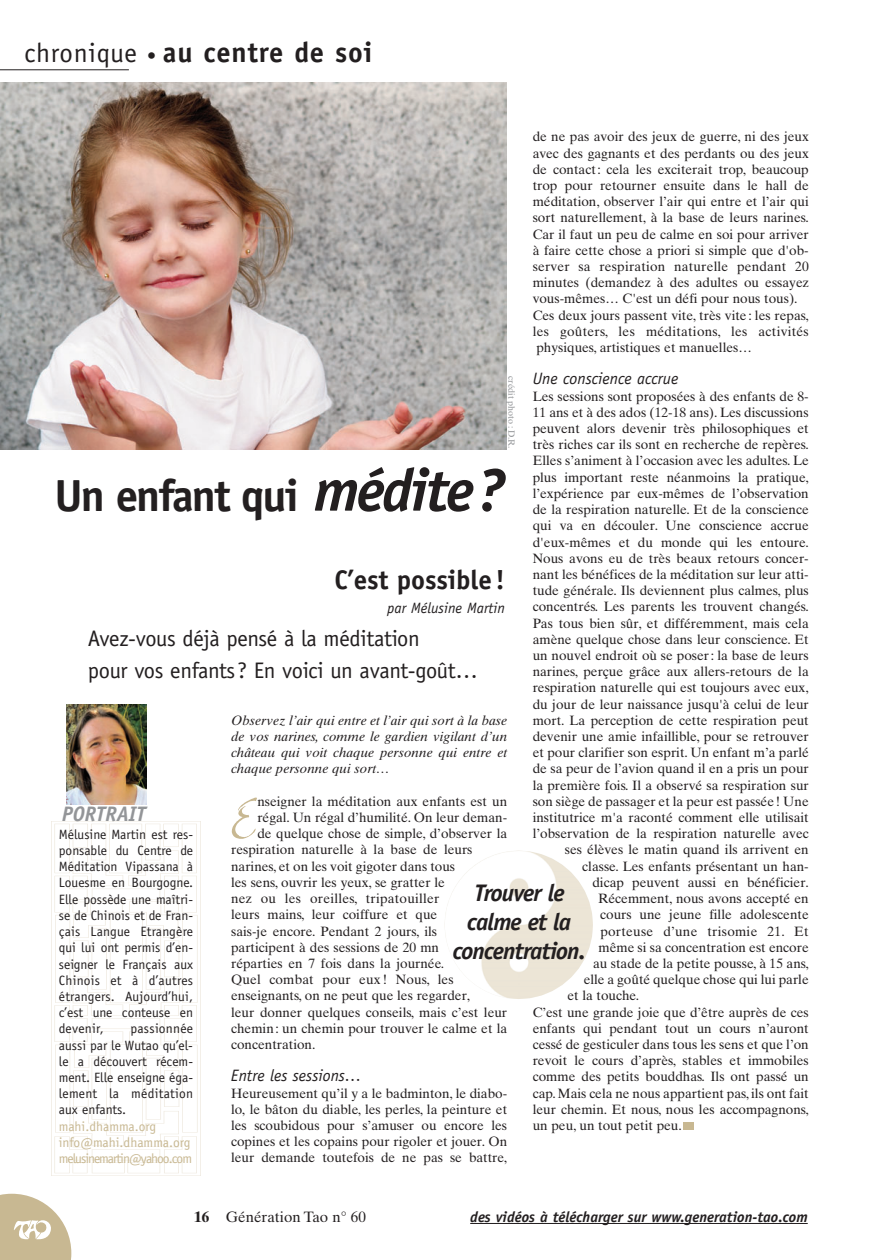
<style>
.page{position:relative;width:893px;height:1260px;background:#fff}
.page>*{position:absolute;margin:0;border:0;box-sizing:border-box;transform-origin:0 0}
.t1{font:61.95px "Bergell Plain";color:#c8b892}
.t2{font:700 45px "Officina Sans";letter-spacing:-.045em;color:#231f20}
.t3{font:700 28.5px "Officina Sans";letter-spacing:.03em;color:#231f20}
.t4{font:700 27px "Officina Sans";letter-spacing:-.005em;color:#231f20}
.t5{font:italic 700 24px/28.8px "Officina Sans";letter-spacing:-.04em;color:#231f20;text-align:center}
.t6{font:22.5px/31.5px "Officina Sans";letter-spacing:-.015em;color:#231f20}
.t7{font:italic 700 21px "Officina Sans";color:#939598}
.t8{font:italic 16.5px "Officina Sans";color:#231f20}
.t9{font:italic 700 15px "Officina Sans";color:#231f20}
.t10{font:15px "Times Ten";color:#231f20}
.t11{font:italic 15px "Officina Sans";color:#231f20}
.t12{font:13.5px/16.2px "Times Ten";color:#231f20;text-align:justify}
.t13{font:13.5px/16.2px "Officina Sans";color:#231f20;text-align:justify}
.t14{font:italic 13.5px/16.2px "Times Ten";color:#231f20;text-align:justify}
.t15{font:13.5px/16.2px "Officina Sans";letter-spacing:-.02em;color:#c8b892}
.t16{font:13.5px "Times Ten";letter-spacing:.02em;color:#231f20}
.t17{font:9px "Times Ten";color:#939598}
.s1{font-weight:400;font-size:27px}
.s2{font-weight:400;font-size:18px}
.s3{font-style:italic;font-size:60px}
.s4{font-weight:700}
</style>
<div class="page">
<svg style="left:0;top:1193px;width:71px;height:66px"></svg>
<hr style="left:0;top:70px;width:129px;height:1px;background:#231f20">
<hr style="left:470px;top:1222px;width:338px;height:1px;background:#231f20">
<div style="left:683px;top:1122px;width:11px;height:7px;background:#c8b892"></div>
<img style="left:52px;top:821px;width:149px;height:354px">
<img style="left:66px;top:704px;width:80px;height:100px">
<img style="left:445px;top:850px;width:148px;height:149px">
<img style="left:0;top:83px;width:506px;height:366px">
<h3 class="t3" style="left:24px;top:41px;width:350px"><span class="s1">chronique</span> <span class="s2">•</span> au centre de soi</h3>
<p class="t12" style="left:533px;top:130px;width:278px;text-align:left">de ne pas avoir des jeux de guerre, ni des jeux avec des gagnants et des perdants ou des jeux de contact : cela les exciterait trop, beaucoup trop pour retourner ensuite dans le hall de méditation, observer l’air qui entre et l’air qui sort naturellement, à la base de leurs narines.<br>Car il faut un peu de calme en soi pour arriver à faire cette chose a priori si simple que d'ob&shy;server sa respiration naturelle pendant 20 minutes (demandez à des adultes ou essayez vous-mêmes… C'est un défi pour nous tous).<br>Ces deux jours passent vite, très vite : les repas, les goûters, les méditations, les activités physiques, artistiques et manuelles…</p>
<p class="t8" style="left:533px;top:372px;width:147px">Une conscience accrue</p>
<p class="t12" style="left:533px;top:389px;width:278px">Les sessions sont proposées à des enfants de 8-</p>
<p class="t12" style="left:533px;top:405px;width:278px">11 ans et à des ados (12-18 ans). Les discussions</p>
<p class="t12" style="left:533px;top:421px;width:278px">peuvent alors devenir très philosophiques et</p>
<p class="t12" style="left:533px;top:438px;width:278px">très riches car ils sont en recherche de repères.</p>
<p class="t12" style="left:533px;top:454px;width:278px">Elles s’animent à l’occasion avec les adultes. Le</p>
<p class="t12" style="left:533px;top:470px;width:278px">plus important reste néanmoins la pratique,</p>
<p class="t12" style="left:533px;top:486px;width:278px">l’expérience par eux-mêmes de l’observation</p>
<p class="t12" style="left:533px;top:502px;width:278px">de la respiration naturelle. Et de la conscience</p>
<p class="t12" style="left:533px;top:519px;width:278px">qui va en découler. Une conscience accrue</p>
<p class="t12" style="left:533px;top:535px;width:278px">d'eux-mêmes et du monde qui les entoure.</p>
<p class="t12" style="left:533px;top:551px;width:278px">Nous avons eu de très beaux retours concer-</p>
<p class="t12" style="left:533px;top:567px;width:278px">nant les bénéfices de la méditation sur leur atti-</p>
<p class="t12" style="left:533px;top:583px;width:278px">tude générale. Ils deviennent plus calmes, plus</p>
<p class="t12" style="left:533px;top:600px;width:278px">concentrés. Les parents les trouvent changés.</p>
<p class="t12" style="left:533px;top:616px;width:278px">Pas tous bien sûr, et différemment, mais cela</p>
<p class="t12" style="left:533px;top:632px;width:278px">amène quelque chose dans leur conscience. Et</p>
<p class="t12" style="left:533px;top:648px;width:278px">un nouvel endroit où se poser : la base de leurs</p>
<p class="t12" style="left:533px;top:664px;width:278px">narines, perçue grâce aux allers-retours de la</p>
<p class="t12" style="left:533px;top:681px;width:278px">respiration naturelle qui est toujours avec eux,</p>
<p class="t12" style="left:533px;top:697px;width:278px">du jour de leur naissance jusqu'à celui de leur</p>
<p class="t12" style="left:533px;top:713px;width:278px">mort. La perception de cette respiration peut</p>
<p class="t12" style="left:533px;top:729px;width:278px">devenir une amie infaillible, pour se retrouver</p>
<p class="t12" style="left:533px;top:745px;width:278px">et pour clarifier son esprit. Un enfant m’a parlé</p>
<p class="t12" style="left:533px;top:762px;width:278px">de sa peur de l’avion quand il en a pris un pour</p>
<p class="t12" style="left:533px;top:778px;width:278px">la première fois. Il a observé sa respiration sur</p>
<p class="t12" style="left:533px;top:794px;width:278px">son siège de passager et la peur est passée ! Une</p>
<p class="t12" style="left:533px;top:810px;width:278px">institutrice m'a raconté comment elle utilisait</p>
<p class="t12" style="left:533px;top:826px;width:278px">l’observation de la respiration naturelle avec</p>
<p class="t12" style="left:565px;top:843px;width:245px">ses élèves le matin quand ils arrivent en</p>
<p class="t12" style="left:582px;top:859px;width:228px">classe. Les enfants présentant un han-</p>
<p class="t12" style="left:592px;top:875px;width:218px">dicap peuvent aussi en bénéficier.</p>
<p class="t12" style="left:598px;top:891px;width:212px">Récemment, nous avons accepté en</p>
<p class="t12" style="left:600px;top:907px;width:210px">cours une jeune fille adolescente</p>
<p class="t16" style="left:600px;top:925px;width:210px">porteuse d’une trisomie 21. Et</p>
<p class="t12" style="left:598px;top:940px;width:212px">même si sa concentration est encore</p>
<p class="t12" style="left:593px;top:956px;width:217px">au stade de la petite pousse, à 15 ans,</p>
<p class="t12" style="left:584px;top:972px;width:227px">elle a goûté quelque chose qui lui parle</p>
<p class="t12" style="left:567px;top:988px;width:73px">et la touche.</p>
<p class="t12" style="left:533px;top:1005px;width:278px">C’est une grande joie que d’être auprès de ces</p>
<p class="t12" style="left:533px;top:1021px;width:278px">enfants qui pendant tout un cours n’auront</p>
<p class="t12" style="left:533px;top:1037px;width:278px">cessé de gesticuler dans tous les sens et que l’on</p>
<p class="t12" style="left:533px;top:1053px;width:278px">revoit le cours d’après, stables et immobiles</p>
<p class="t12" style="left:533px;top:1069px;width:278px">comme des petits bouddhas. Ils ont passé un</p>
<p class="t12" style="left:533px;top:1086px;width:278px">cap. Mais cela ne nous appartient pas, ils ont fait</p>
<p class="t12" style="left:533px;top:1102px;width:278px">leur chemin. Et nous, nous les accompagnons,</p>
<p class="t12" style="left:533px;top:1118px;width:151px">un peu, un tout petit peu.</p>
<p class="t17" style="left:515px;top:376px;width:73px;rotate:90deg">crédit photo : D.R.</p>
<h2 class="t2" style="left:55px;top:478px;width:451px">Un enfant qui <span class="s3">médite?</span></h2>
<h3 class="t4" style="left:335px;top:569px;width:172px">C’est possible!</h3>
<p class="t11" style="left:387px;top:601px;width:119px">par Mélusine Martin</p>
<h3 class="t6" style="left:88px;top:624px;width:392px">Avez-vous déjà pensé à la méditation<br>pour vos enfants? En voici un avant-goût…</h3>
<p class="t14" style="left:231px;top:713px;width:278px">Observez l’air qui entre et l’air qui sort à la base de vos narines, comme le gardien vigilant d’un château qui voit chaque personne qui entre et chaque personne qui sort…</p>
<h1 class="t1" style="left:231px;top:792px;width:28px">E</h1>
<p class="t12" style="left:257px;top:794px;width:251px">nseigner la méditation aux enfants est un</p>
<h3 class="t7" style="left:62px;top:806px;width:86px">PORTRAIT</h3>
<p class="t12" style="left:257px;top:810px;width:251px">régal. Un régal d’humilité. On leur deman-</p>
<p class="t12" style="left:257px;top:826px;width:251px">de quelque chose de simple, d’observer la</p>
<p class="t12" style="left:231px;top:843px;width:243px">respiration naturelle à la base de leurs</p>
<p class="t12" style="left:231px;top:859px;width:226px">narines, et on les voit gigoter dans tous</p>
<p class="t12" style="left:231px;top:875px;width:215px">les sens, ouvrir les yeux, se gratter le</p>
<p class="t16" style="left:231px;top:893px;width:210px">nez ou les oreilles, tripatouiller</p>
<p class="t12" style="left:231px;top:907px;width:208px">leurs mains, leur coiffure et que</p>
<p class="t12" style="left:231px;top:924px;width:208px">sais-je encore. Pendant 2 jours, ils</p>
<p class="t12" style="left:231px;top:940px;width:209px">participent à des sessions de 20 mn</p>
<p class="t12" style="left:231px;top:956px;width:215px">réparties en 7 fois dans la journée.</p>
<p class="t12" style="left:231px;top:972px;width:224px">Quel combat pour eux ! Nous, les</p>
<p class="t12" style="left:231px;top:988px;width:240px">enseignants, on ne peut que les regarder,</p>
<p class="t12" style="left:231px;top:1005px;width:278px">leur donner quelques conseils, mais c’est leur</p>
<p class="t12" style="left:231px;top:1021px;width:278px">chemin : un chemin pour trouver le calme et la</p>
<p class="t12" style="left:231px;top:1037px;width:86px">concentration.</p>
<p class="t8" style="left:231px;top:1069px;width:132px">Entre les sessions…</p>
<p class="t12" style="left:231px;top:1086px;width:278px">Heureusement qu’il y a le badminton, le diabo&shy;lo, le bâton du diable, les perles, la peinture et les scoubidous pour s’amuser ou encore les copines et les copains pour rigoler et jouer. On leur demande toutefois de ne pas se battre,</p>
<p class="t13" style="left:59px;top:827px;width:136px">Mélusine Martin est res&shy;ponsable du Centre de Méditation Vipassana à Louesme en Bourgogne.<br>Elle possède une maîtri&shy;se de Chinois et de Fran&shy;çais Langue Etrangère qui lui ont permis d’en&shy;seigner le Français aux Chinois et à d’autres étrangers. Aujourd’hui, c’est une conteuse en devenir,</p>
<h3 class="t5" style="left:453px;top:880px;width:135px">Trouver le calme et la concentration.</h3>
<p class="t13" style="left:59px;top:1021px;width:136px;text-indent:72px">passionnée aussi par le Wutao qu’el&shy;le a découvert récem&shy;ment. Elle enseigne éga&shy;lement la méditation aux enfants.</p>
<p class="t15" style="left:59px;top:1118px;width:135px">mahi.dhamma.org info@mahi.dhamma.org melusinemartin@yahoo.com</p>
<p class="t10" style="left:194px;top:1211px;width:173px"><span class="s4">16</span> Génération Tao n° 60</p>
<p class="t9" style="left:470px;top:1211px;width:339px">des vidéos à télécharger sur www.generation-tao.com</p>
</div>
